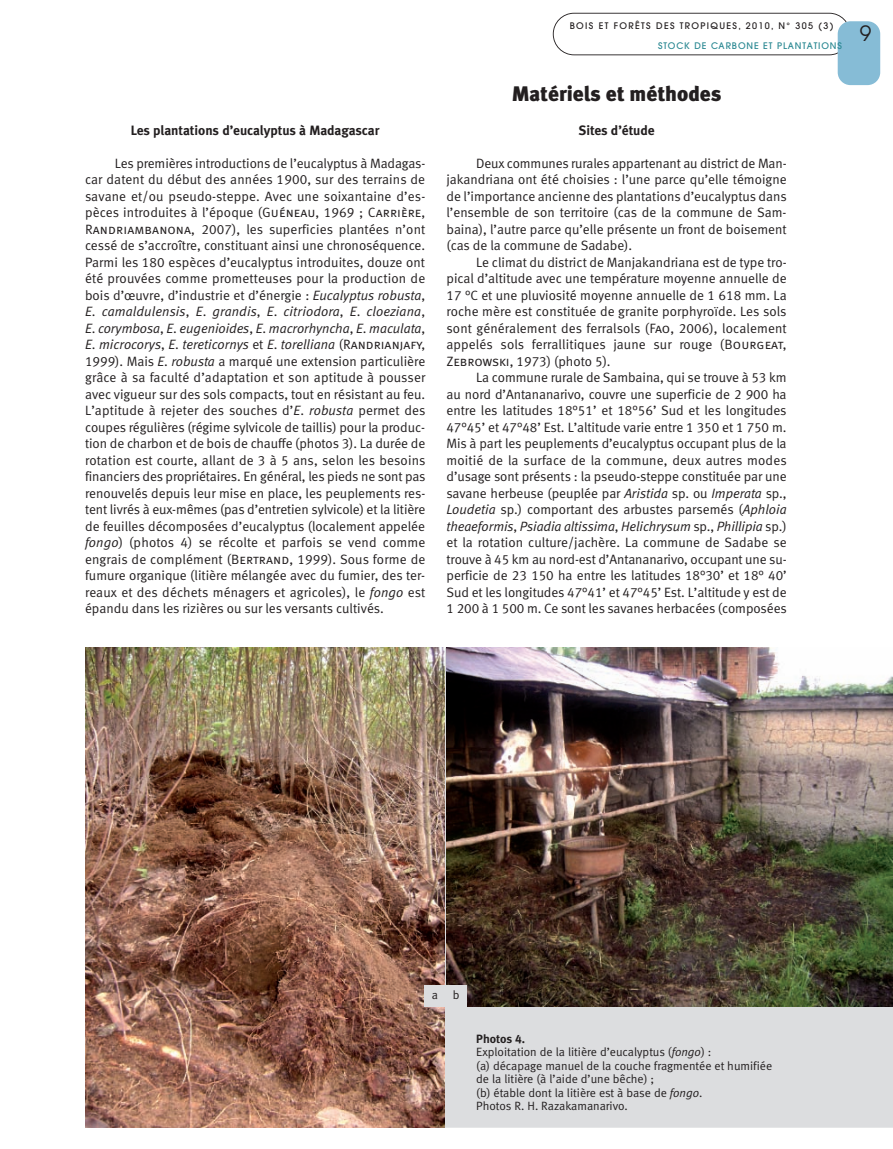
<style>
.page{position:relative;width:893px;height:1149px;background:#fff}
.page>*{position:absolute;margin:0;border:0;box-sizing:border-box;transform-origin:0 0}
.t1{font:21px "Meta Black LF";color:#231f20}
.t2{font:21px "Avant Garde";color:#231f20}
.t3{font:13.5px/16.5px "Meta Normal LF";color:#231f20;text-align:justify}
.t4{font:13.5px "Meta Bold LF";letter-spacing:-.005em;color:#231f20}
.t5{font:12px/13.5px "Meta Normal LF";color:#231f20}
.t6{font:12px "Meta Bold LF";color:#231f20}
.t7{font:500 9px "Avant Garde";letter-spacing:.15em;color:#231f20}
.t8{font:500 9px "Avant Garde";letter-spacing:.1em;color:#2c8993}
.s1{font-family:"Meta Normal LF Caps"}
.s2{font-style:italic}
</style>
<div class="page">
<div style="left:444px;top:647px;width:449px;height:480px;background:#dcdddf"></div>
<svg style="left:553px;top:13px;width:294px;height:42px"></svg>
<div style="left:838px;top:21px;width:42px;height:64px;background:#86bcd6;border-radius:13px"></div>
<img style="left:85px;top:647px;width:359px;height:480px">
<img style="left:446px;top:647px;width:447px;height:358px">
<div style="left:424px;top:984px;width:21px;height:21px;background:#dcdddf"></div>
<div style="left:445px;top:984px;width:22px;height:21px;background:#dcdddf"></div>
<p class="t4" style="left:131px;top:125px;width:250px">Les plantations d’eucalyptus à Madagascar</p>
<p class="t3" style="left:85px;top:156px;width:342px;text-indent:30px">Les premières introductions de l’eucalyptus à Madagas&shy;car datent du début des années 1900, sur des terrains de savane et/ou pseudo-steppe. Avec une soixantaine d’es&shy;pèces introduites à l’époque <span class="s1">(Guéneau, 1969 ; Carrière, Randriambanona, 2007)</span>, les superficies plantées n’ont cessé de s’accroître, constituant ainsi une chronoséquence.<br>Parmi les 180 espèces d’eucalyptus introduites, douze ont été prouvées comme prometteuses pour la production de bois d’œuvre, d’industrie et d’énergie : <span class="s2">Eucalyptus robusta</span>, <span class="s2">E</span>. <span class="s2">camaldulensis</span>, <span class="s2">E</span>. <span class="s2">grandis</span>, <span class="s2">E</span>. <span class="s2">citriodora</span>, <span class="s2">E</span>. <span class="s2">cloeziana</span>, <span class="s2">E</span>. <span class="s2">corymbosa</span>, <span class="s2">E</span>. <span class="s2">eugenioides</span>, <span class="s2">E</span>. <span class="s2">macrorhyncha</span>, <span class="s2">E</span>. <span class="s2">maculata</span>, <span class="s2">E</span>. <span class="s2">microcorys</span>, <span class="s2">E</span>. <span class="s2">tereticornys</span> et <span class="s2">E</span>. <span class="s2">torelliana</span> (<span class="s1">Randrianjafy, 1999</span>). Mais <span class="s2">E</span>. <span class="s2">robusta</span> a marqué une extension particulière grâce à sa faculté d’adaptation et son aptitude à pousser avec vigueur sur des sols compacts, tout en résistant au feu.<br>L’aptitude à rejeter des souches d’<span class="s2">E</span>. <span class="s2">robusta</span> permet des coupes régulières (régime sylvicole de taillis) pour la produc&shy;tion de charbon et de bois de chauffe (photos 3). La durée de rotation est courte, allant de 3 à 5 ans, selon les besoins financiers des propriétaires. En général, les pieds ne sont pas renouvelés depuis leur mise en place, les peuplements res&shy;tent livrés à eux-mêmes (pas d’entretien sylvicole) et la litière de feuilles décomposées d’eucalyptus (localement appelée <span class="s2">fongo</span>) (photos 4) se récolte et parfois se vend comme engrais de complément (<span class="s1">Bertrand</span>, 1999). Sous forme de fumure organique (litière mélangée avec du fumier, des ter&shy;reaux et des déchets ménagers et agricoles), le <span class="s2">fongo</span> est épandu dans les rizières ou sur les versants cultivés.</p>
<p class="t7" style="left:570px;top:23px;width:265px">BOIS ET FORÊTS DES TROPIQUES, 2010, N° 305 (3)</p>
<h1 class="t2" style="left:860px;top:26px;width:13px">9</h1>
<p class="t8" style="left:658px;top:42px;width:185px">STOCK DE CARBONE ET PLANTATIONS</p>
<h1 class="t1" style="left:512px;top:86px;width:211px">Matériels et méthodes</h1>
<p class="t4" style="left:579px;top:125px;width:77px">Sites d’étude</p>
<p class="t3" style="left:446px;top:156px;width:342px;text-indent:30px">Deux communes rurales appartenant au district de Man&shy;jakandriana ont été choisies : l’une parce qu’elle témoigne de l’importance ancienne des plantations d’eucalyptus dans l’ensemble de son territoire (cas de la commune de Sam&shy;baina), l’autre parce qu’elle présente un front de boisement (cas de la commune de Sadabe).</p>
<p class="t3" style="left:446px;top:255px;width:342px;text-indent:30px">Le climat du district de Manjakandriana est de type tro&shy;pical d’altitude avec une température moyenne annuelle de 17 °C et une pluviosité moyenne annuelle de 1 618 mm. La roche mère est constituée de granite porphyroïde. Les sols sont généralement des ferralsols (<span class="s1">Fao</span>, 2006), localement appelés sols ferrallitiques jaune sur rouge (<span class="s1">Bourgeat, Zebrowski,</span> 1973) (photo 5).</p>
<p class="t3" style="left:446px;top:370px;width:342px;text-indent:30px">La commune rurale de Sambaina, qui se trouve à 53 km au nord d’Antananarivo, couvre une superficie de 2 900 ha entre les latitudes 18°51’ et 18°56’ Sud et les longitudes 47°45’ et 47°48’ Est. L’altitude varie entre 1 350 et 1 750 m.<br>Mis à part les peuplements d’eucalyptus occupant plus de la moitié de la surface de la commune, deux autres modes d’usage sont présents : la pseudo-steppe constituée par une savane herbeuse (peuplée par <span class="s2">Aristida</span> sp. ou <span class="s2">Imperata</span> sp., <span class="s2">Loudetia</span> sp.) comportant des arbustes parsemés (<span class="s2">Aphloia theaeformis</span>, <span class="s2">Psiadia altissima</span>, <span class="s2">Helichrysum</span> sp., <span class="s2">Phillipia</span> sp.) et la rotation culture/jachère. La commune de Sadabe se trouve à 45 km au nord-est d’Antananarivo, occupant une su&shy;perficie de 23 150 ha entre les latitudes 18°30’ et 18° 40’ Sud et les longitudes 47°41’ et 47°45’ Est. L’altitude y est de 1 200 à 1 500 m. Ce sont les savanes herbacées (composées</p>
<p class="t5" style="left:432px;top:989px;width:29px">a b</p>
<p class="t6" style="left:476px;top:1034px;width:50px">Photos 4.</p>
<p class="t5" style="left:476px;top:1046px;width:297px">Exploitation de la litière d’eucalyptus (<span class="s2">fongo</span>) :<br>(a) décapage manuel de la couche fragmentée et humifiée de la litière (à l’aide d’une bêche) ;<br>(b) étable dont la litière est à base de <span class="s2">fongo</span>.<br>Photos R. H. Razakamanarivo.</p>
</div>
